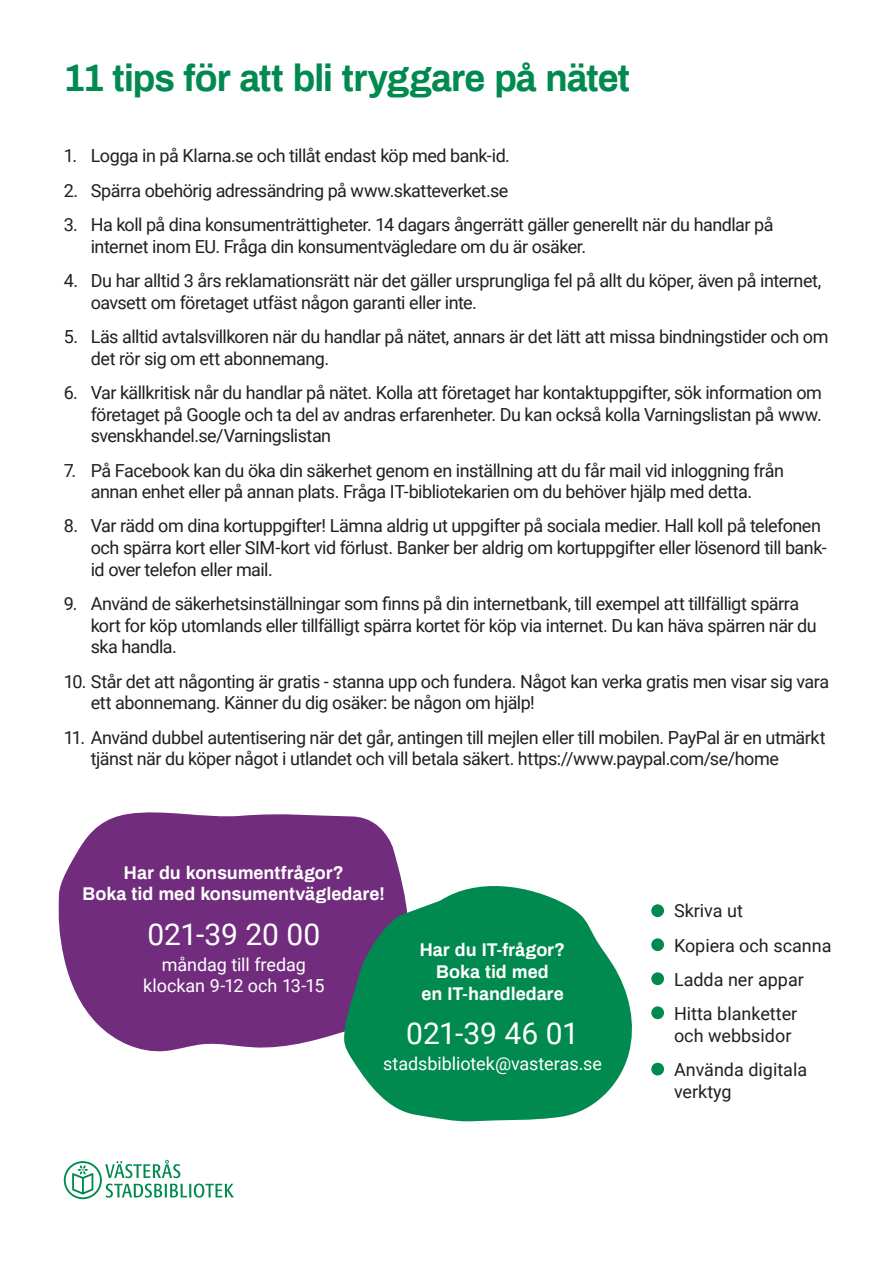
<style>
.page{position:relative;width:893px;height:1263px;background:#fff}
.page>*{position:absolute;margin:0;border:0;box-sizing:border-box;transform-origin:0 0}
.t1{font:700 37.5px "Archivo";letter-spacing:-.03em;color:#008a4f}
.t2{font:30px "Roboto";letter-spacing:-.01em;color:#fff}
.t3{font:18px/21.6px "Roboto";letter-spacing:-.025em;color:#231f20}
.t4{font:700 18px/21.6px "Archivo";letter-spacing:-.005em;color:#fff;text-align:center}
.t5{font:18px/21.6px "Roboto";color:#231f20}
.t6{font:18px "Roboto";letter-spacing:-.005em;color:#fff}
</style>
<div class="page">
<svg style="left:64px;top:1160px;width:170px;height:39px"></svg>
<svg style="left:58px;top:812px;width:343px;height:240px;background:#80428a"></svg>
<svg style="left:344px;top:877px;width:288px;height:245px;fill:#008a4f"></svg>
<div style="left:651px;top:904px;width:13px;height:13px;background:#008a4f;border-radius:50%"></div>
<div style="left:651px;top:938px;width:13px;height:13px;background:#008a4f;border-radius:50%"></div>
<div style="left:651px;top:972px;width:13px;height:13px;background:#008a4f;border-radius:50%"></div>
<div style="left:651px;top:1006px;width:13px;height:13px;background:#008a4f;border-radius:50%"></div>
<div style="left:651px;top:1063px;width:13px;height:12px;background:#008a4f;border-radius:50%"></div>
<p class="t1" style="left:64px;top:52px;width:568px">11 tips för att bli tryggare på nätet</p>
<p class="t3" style="left:64px;top:144px;width:448px">1. Logga in på Klarna.se och tillåt endast köp med bank-id.</p>
<p class="t3" style="left:64px;top:179px;width:446px">2. Spärra obehörig adressändring på www.skatteverket.se</p>
<p class="t3" style="left:91px;top:213px;width:684px;text-indent:-27px">3. Ha koll på dina konsumenträttigheter. 14 dagars ångerrätt gäller generellt när du handlar på internet inom EU. Fråga din konsumentvägledare om du är osäker.</p>
<p class="t3" style="left:91px;top:269px;width:732px;text-indent:-27px">4. Du har alltid 3 års reklamationsrätt när det gäller ursprungliga fel på allt du köper, även på internet, oavsett om företaget utfäst någon garanti eller inte.</p>
<p class="t3" style="left:91px;top:325px;width:739px;text-indent:-27px">5. Läs alltid avtalsvillkoren när du handlar på nätet, annars är det lätt att missa bindningstider och om det rör sig om ett abonnemang.</p>
<p class="t3" style="left:91px;top:381px;width:733px;text-align:justify;text-indent:-27px">6. Var källkritisk når du handlar på nätet. Kolla att företaget har kontaktuppgifter, sök information om företaget på Google och ta del av andras erfarenheter. Du kan också kolla Varningslistan på www. svenskhandel.se/Varningslistan</p>
<p class="t3" style="left:64px;top:459px;width:722px;text-align:center">7. På Facebook kan du öka din säkerhet genom en inställning att du får mail vid inloggning från annan enhet eller på annan plats. Fråga IT-bibliotekarien om du behöver hjälp med detta.</p>
<p class="t3" style="left:91px;top:515px;width:737px;text-indent:-27px">8. Var rädd om dina kortuppgifter! Lämna aldrig ut uppgifter på sociala medier. Hall koll på telefonen och spärra kort eller SIM-kort vid förlust. Banker ber aldrig om kortuppgifter eller lösenord till bank&shy;id over telefon eller mail.</p>
<p class="t3" style="left:91px;top:592px;width:728px;text-indent:-27px">9. Använd de säkerhetsinställningar som finns på din internetbank, till exempel att tillfälligt spärra kort for köp utomlands eller tillfälligt spärra kortet för köp via internet. Du kan häva spärren när du ska handla.</p>
<p class="t3" style="left:91px;top:670px;width:740px;text-indent:-27px">10. Står det att någonting är gratis - stanna upp och fundera. Något kan verka gratis men visar sig vara ett abonnemang. Känner du dig osäker: be någon om hjälp!</p>
<p class="t3" style="left:91px;top:726px;width:736px;text-indent:-27px">11. Använd dubbel autentisering när det går, antingen till mejlen eller till mobilen. PayPal är en utmärkt tjänst när du köper något i utlandet och vill betala säkert. https://www.paypal.com/se/home</p>
<p class="t4" style="left:124px;top:861px;width:221px">Har du konsumentfrågor?</p>
<p class="t4" style="left:83px;top:883px;width:304px">Boka tid med konsumentvägledare!</p>
<p class="t2" style="left:147px;top:913px;width:174px">021-39 20 00</p>
<p class="t6" style="left:162px;top:951px;width:146px">måndag till fredag</p>
<p class="t6" style="left:143px;top:973px;width:183px">klockan 9-12 och 13-15</p>
<p class="t4" style="left:420px;top:939px;width:147px">Har du IT-frågor?</p>
<p class="t4" style="left:421px;top:961px;width:144px">Boka tid med<br>en IT-handledare</p>
<p class="t2" style="left:406px;top:1012px;width:174px">021-39 46 01</p>
<p class="t6" style="left:383px;top:1051px;width:220px">stadsbibliotek@vasteras.se</p>
<p class="t5" style="left:674px;top:899px;width:70px">Skriva ut</p>
<p class="t5" style="left:674px;top:934px;width:159px">Kopiera och scanna</p>
<p class="t5" style="left:674px;top:968px;width:131px">Ladda ner appar</p>
<p class="t5" style="left:674px;top:1002px;width:125px">Hitta blanketter och webbsidor</p>
<p class="t5" style="left:674px;top:1058px;width:135px">Använda digitala verktyg</p>
</div>
